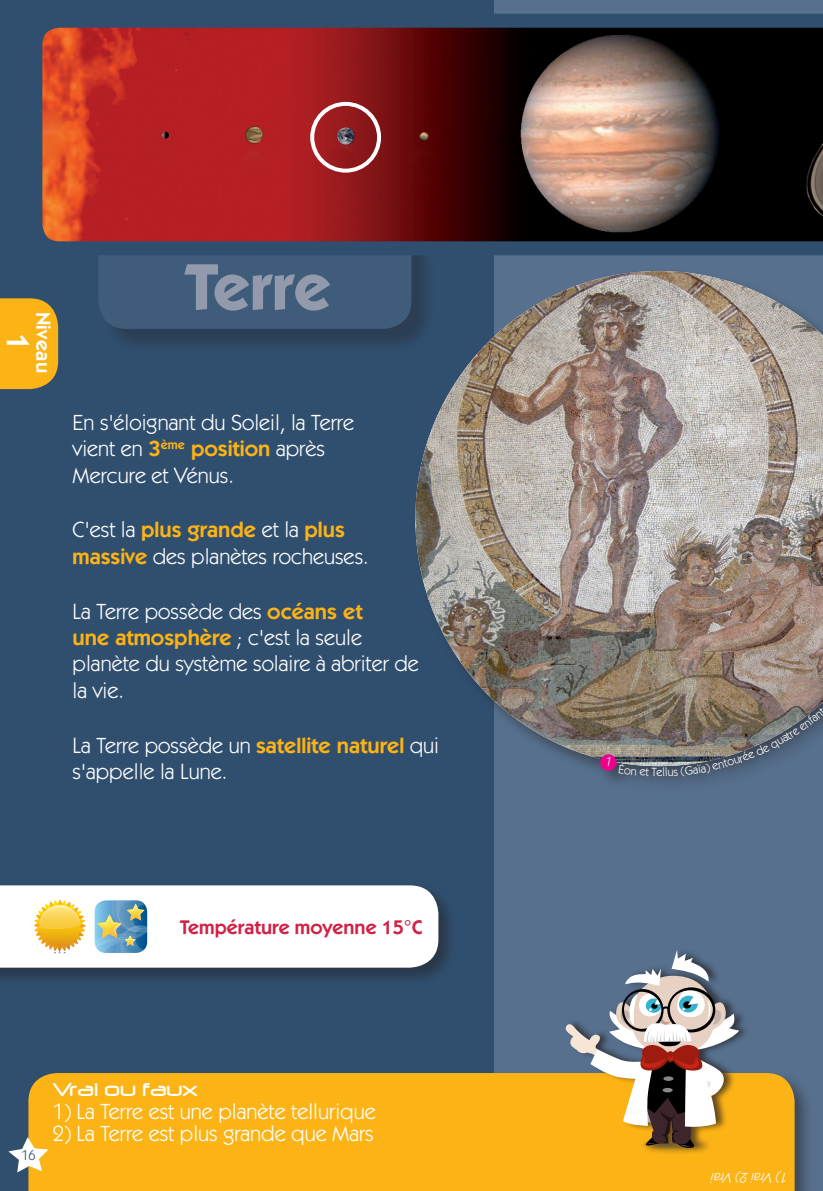
<style>
.page{position:relative;width:823px;height:1191px;background:#fff}
.page>*{position:absolute;margin:0;border:0;box-sizing:border-box;transform-origin:0 0}
.t1{font:700 66px "ITC Kabel Std";color:#929aac}
.t2{font:600 32.2px "ITC Kabel Std";color:#fff}
.t3{font:22px/26.4px "ITC Kabel Std";color:#fff}
.t4{font:22px "Neuropol";color:#fff}
.t5{font:600 20.2px "ITC Kabel Std";letter-spacing:.02em;color:#fff}
.t6{font:600 19.8px "ITC Kabel Std";color:#d02246}
.t7{font:italic 14px "ITC Kabel Std";color:#fff}
.t8{font:14px "ITC Kabel Std";color:#304f6f}
.t9{font:12px "ITC Kabel Std";color:#fff}
.s1{font-weight:600;color:#fcb315}
</style>
<div class="page">
<div style="left:479px;top:0;width:343px;height:1191px;background:#57708e"></div>
<div style="left:0;top:0;width:493px;height:1191px;background:#304f6f"></div>
<div style="left:25px;top:1069px;width:788px;height:122px;background:#231f20;opacity:.5"></div>
<div style="left:28px;top:1073px;width:766px;height:118px;background:#fcb315"></div>
<div style="left:101px;top:224px;width:335px;height:130px;background:#231f20;opacity:.35"></div>
<div style="left:98px;top:221px;width:313px;height:108px;background:#3f5c7b;border-radius:28px"></div>
<div style="left:0;top:882px;width:457px;height:105px;background:#231f20;opacity:.5"></div>
<svg style="left:0;top:885px;width:438px;height:82px;background:#f1f2ec"></svg>
<svg style="left:42px;top:14px;width:780px;height:241px;background:#712f2f"></svg>
<div style="left:565px;top:945px;width:184px;height:210px;background:#231f20;opacity:.7"></div>
<svg style="left:640px;top:1141px;width:60px;height:8px"></svg>
<svg style="left:565px;top:949px;width:173px;height:198px"></svg>
<div style="left:310px;top:102px;width:71px;height:71px;border:4px solid #fff;border-radius:50%"></div>
<div style="left:411px;top:268px;width:411px;height:527px;background:#231f20;opacity:.5"></div>
<img style="left:415px;top:271px;width:407px;height:495px">
<svg style="left:0;top:298px;width:58px;height:91px;background:#efac1a"></svg>
<svg style="left:8px;top:1137px;width:40px;height:35px"></svg>
<svg style="left:599px;top:753px;width:57px;height:23px"></svg>
<img style="left:662px;top:706px;width:161px;height:71px">
<p class="t5" style="left:55px;top:311px;width:63px;rotate:90deg">Niveau</p>
<h2 class="t2" style="left:37px;top:333px;width:19px;rotate:90deg">1</h2>
<h1 class="t1" style="left:185px;top:247px;width:147px">Terre</h1>
<p class="t3" style="left:73px;top:409px;width:283px">En s'éloignant du Soleil, la Terre vient en <span class="s1">3</span><sup>ème</sup> <span class="s1">position</span> après<br>Mercure et Vénus.</p>
<p class="t3" style="left:73px;top:517px;width:297px">C'est la <span class="s1">plus grande</span> et la <span class="s1">plus massive</span> des planètes rocheuses.</p>
<p class="t3" style="left:73px;top:598px;width:347px">La Terre possède des <span class="s1">océans et<br>une atmosphère</span> ; c'est la seule planète du système solaire à abriter de la vie.</p>
<p class="t3" style="left:73px;top:732px;width:368px">La Terre possède un <span class="s1">satellite naturel</span> qui s'appelle la Lune.</p>
<p class="t6" style="left:180px;top:915px;width:244px">Température moyenne 15°C</p>
<p class="t8" style="left:22px;top:1147px;width:15px">16</p>
<p class="t4" style="left:53px;top:1077px;width:146px">Vrai ou faux</p>
<p class="t3" style="left:53px;top:1098px;width:324px">1) La Terre est une planète tellurique</p>
<p class="t3" style="left:53px;top:1120px;width:322px">2) La Terre est plus grande que Mars</p>
<p class="t9" style="left:656px;top:765px;width:8px">e</p>
<p class="t7" style="left:788px;top:1186px;width:83px;rotate:-180deg">1)Vrai2)Vrai</p>
</div>
